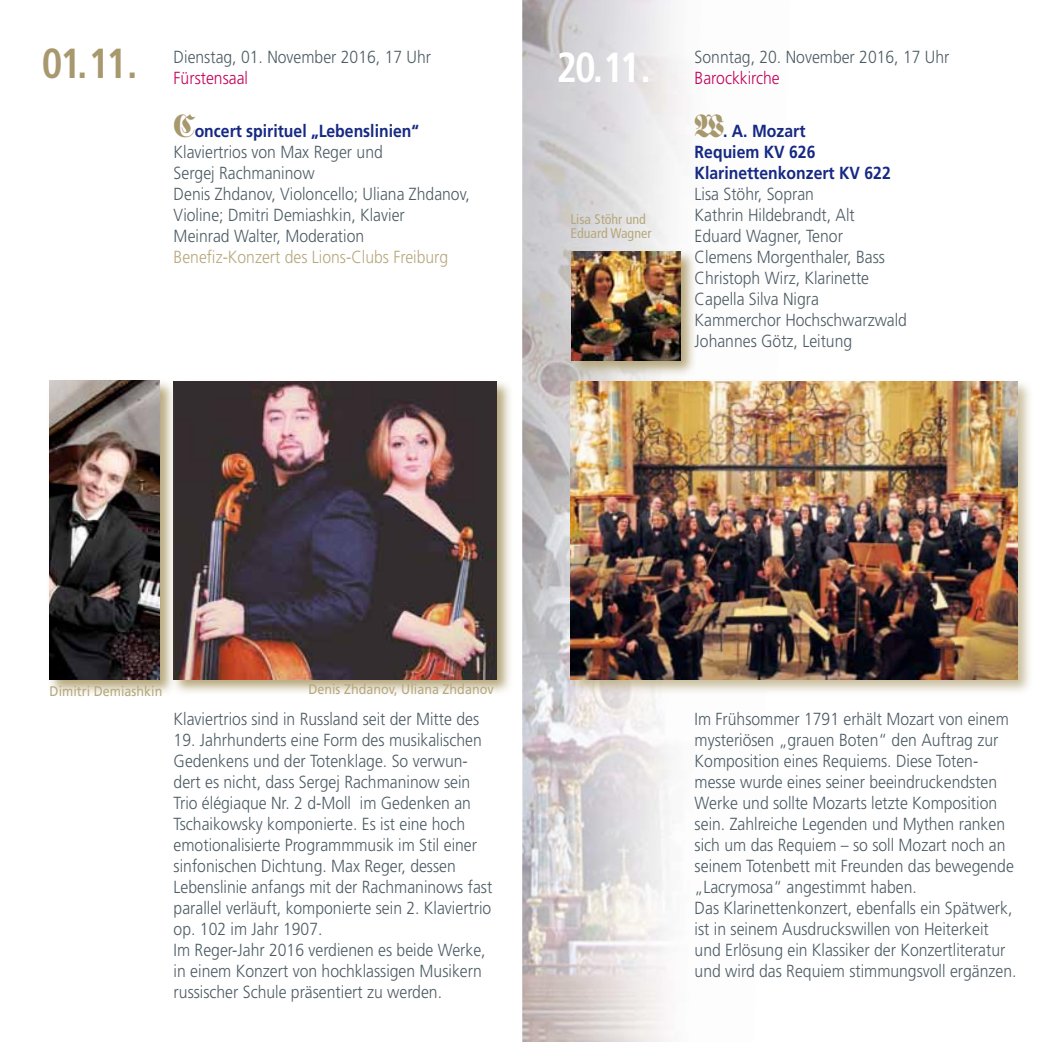
<style>
.page{position:relative;width:1042px;height:1042px;background:#fff}
.page>*{position:absolute;margin:0;border:0;box-sizing:border-box;transform-origin:0 0}
.t1{font:700 condensed 42px "Frutiger";color:#a8986d;scale:.95 1}
.t2{font:700 condensed 42px "Frutiger";color:#fff;scale:.95 1}
.t3{font:300 17.5px/21px "Frutiger";color:#4d5c64;scale:.9 1}
.t4{font:700 17.5px/21px "Frutiger";color:#162983;scale:.9 1}
.t5{font:300 17.5px "Frutiger";color:#b7a87d;scale:.9 1}
.t6{font:300 17.5px "Frutiger";color:#c50058;scale:.9 1}
.t7{font:14px "Frutiger";color:#b7a87d;scale:.9 1}
.t8{font:condensed 14px/14px "Frutiger";color:#b7a87d}
.s1{font-family:"Fette Fraktur";font-weight:400;font-size:31.5px;color:#a8986d}
.s2{font-weight:700;color:#162983}
</style>
<div class="page">
<img style="left:522px;top:0;width:161px;height:1042px">
<svg style="left:568px;top:249px;width:127px;height:128px;background:#d0caba"></svg>
<img style="left:571px;top:252px;width:109px;height:109px">
<div style="left:568px;top:379px;width:465px;height:317px;background:#b7a87d;opacity:.75"></div>
<img style="left:570px;top:382px;width:447px;height:297px">
<svg style="left:176px;top:381px;width:335px;height:312px;background:#cdc4b1"></svg>
<img style="left:176px;top:382px;width:320px;height:297px">
<svg style="left:49px;top:380px;width:127px;height:313px;background:#bab2a0"></svg>
<img style="left:50px;top:381px;width:110px;height:298px">
<h1 class="t1" style="left:42px;top:39px;width:102px">01.11.</h1>
<h1 class="t2" style="left:556px;top:43px;width:101px">20.11.</h1>
<p class="t3" style="left:174px;top:47px;width:287px">Dienstag, 01. November 2016, 17 Uhr</p>
<p class="t6" style="left:174px;top:68px;width:84px">Fürstensaal</p>
<p class="t3" style="left:174px;top:120px;width:331px"><span class="s1">C</span><span class="s2">oncert spirituel „Lebenslinien“ </span>Klaviertrios von Max Reger und<br>Sergej Rachmaninow<br>Denis Zhdanov, Violoncello; Uliana Zhdanov, Violine; Dmitri Demiashkin, Klavier<br>Meinrad Walter, Moderation</p>
<p class="t5" style="left:174px;top:247px;width:307px">Benefiz-Konzert des Lions-Clubs Freiburg</p>
<p class="t8" style="left:570px;top:212px;width:82px">Lisa Stöhr und<br>Eduard Wagner</p>
<p class="t3" style="left:694px;top:47px;width:285px">Sonntag, 20. November 2016, 17 Uhr</p>
<p class="t6" style="left:694px;top:68px;width:96px">Barockkirche</p>
<p class="t4" style="left:694px;top:120px;width:219px"><span class="s1">W</span>. A. Mozart<br>Requiem KV 626<br>Klarinettenkonzert KV 622</p>
<p class="t3" style="left:694px;top:183px;width:237px">Lisa Stöhr, Sopran<br>Kathrin Hildebrandt, Alt<br>Eduard Wagner, Tenor<br>Clemens Morgenthaler, Bass<br>Christoph Wirz, Klarinette<br>Capella Silva Nigra<br>Kammerchor Hochschwarzwald<br>Johannes Götz, Leitung</p>
<p class="t7" style="left:50px;top:682px;width:127px">Dimitri Demiashkin</p>
<p class="t7" style="left:308px;top:681px;width:207px">Denis Zhdanov, Uliana Zhdanov</p>
<p class="t3" style="left:174px;top:708px;width:341px">Klaviertrios sind in Russland seit der Mitte des</p>
<p class="t3" style="left:174px;top:729px;width:355px">19. Jahrhunderts eine Form des musikalischen Gedenkens und der Totenklage. So verwun&shy;dert es nicht, dass Sergej Rachmaninow sein Trio élégiaque Nr. 2 d-Moll im Gedenken an Tschaikowsky komponierte. Es ist eine hoch emotionalisierte Programmmusik im Stil einer sinfonischen Dichtung. Max Reger, dessen Lebenslinie anfangs mit der Rachmaninows fast parallel verläuft, komponierte sein 2. Klaviertrio op. 102 im Jahr 1907.<br>Im Reger-Jahr 2016 verdienen es beide Werke, in einem Konzert von hochklassigen Musikern russischer Schule präsentiert zu werden.</p>
<p class="t3" style="left:694px;top:708px;width:359px">Im Frühsommer 1791 erhält Mozart von einem mysteriösen „grauen Boten“ den Auftrag zur Komposition eines Requiems. Diese Toten&shy;messe wurde eines seiner beeindruckendsten Werke und sollte Mozarts letzte Komposition sein. Zahlreiche Legenden und Mythen ranken sich um das Requiem – so soll Mozart noch an seinem Totenbett mit Freunden das bewegende „Lacrymosa“ angestimmt haben.<br>Das Klarinettenkonzert, ebenfalls ein Spätwerk, ist in seinem Ausdruckswillen von Heiterkeit und Erlösung ein Klassiker der Konzertliteratur und wird das Requiem stimmungsvoll ergänzen.</p>
</div>
